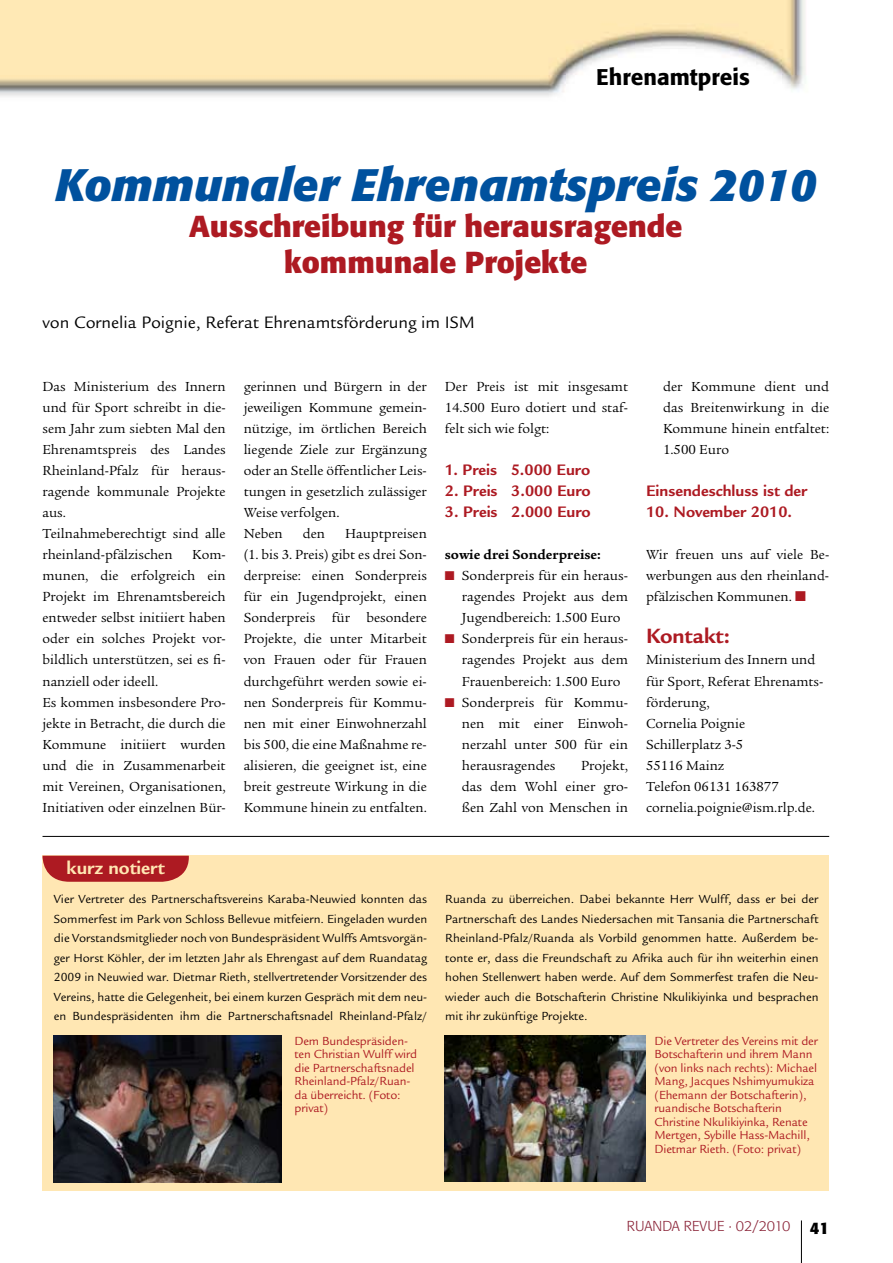
<style>
.page{position:relative;width:893px;height:1263px;background:#fff}
.page>*{position:absolute;margin:0;border:0;box-sizing:border-box;transform-origin:0 0}
.t1{font:italic 700 45px "Formata";color:#00519e}
.t2{font:700 30px/36px "Formata";color:#ad1a22;text-align:center}
.t3{font:500 22.5px "Formata";color:#000}
.t4{font:700 22.5px "Legacy Sans";color:#ad1a22}
.t5{font:700 19.5px "Legacy Sans";color:#ffe7b3}
.t6{font:18px "Legacy Sans";color:#000}
.t7{font:700 16.5px "Legacy Sans";color:#ad1a22}
.t8{font:14.25px/21px "Legacy Serif";color:#000;text-align:justify}
.t9{font:700 14.25px "Legacy Serif";color:#000}
.t10{font:300 14.25px "Formata";color:#8a2337}
.t11{font:12.75px/19.5px "Legacy Sans";color:#000;text-align:justify}
.t12{font:12.75px/13.5px "Legacy Sans";letter-spacing:-.01em;color:#ad1a22}
.s1{color:#ad1a22}
.s2{font-weight:700;font-size:16.5px;color:#000}
</style>
<div class="page">
<img style="left:0;top:0;width:806px;height:97px">
<hr style="left:801px;top:1220px;width:1px;height:43px;background:#000">
<hr style="left:43px;top:836px;width:786px;height:1px;background:#000">
<div style="left:43px;top:855px;width:786px;height:336px;background:#ffe7b3"></div>
<svg style="left:43px;top:856px;width:146px;height:26px"></svg>
<img style="left:445px;top:1035px;width:201px;height:146px">
<img style="left:54px;top:1035px;width:227px;height:147px">
<h3 class="t3" style="left:596px;top:63px;width:155px">Ehrenamtpreis</h3>
<h1 class="t1" style="left:55px;top:158px;width:763px">Kommunaler Ehrenamtspreis 2010</h1>
<h2 class="t2" style="left:189px;top:209px;width:495px">Ausschreibung für herausragende kommunale Projekte</h2>
<p class="t6" style="left:43px;top:312px;width:434px">von Cornelia Poignie, Referat Ehrenamtsförderung im ISM</p>
<p class="t8" style="left:43px;top:376px;width:185px;text-align:left">Das Ministerium des Innern und für Sport schreibt in die&shy;sem Jahr zum siebten Mal den<br>Ehrenamtspreis des Landes<br>Rheinland-Pfalz für heraus&shy;ragende kommunale Projekte aus.<br>Teilnahmeberechtigt sind alle rheinland-pfälzischen</p>
<p class="t8" style="left:43px;top:544px;width:185px;text-align:left;text-indent:150px">Kom&shy;munen, die erfolgreich ein<br>Projekt im Ehrenamtsbereich entweder selbst initiiert haben oder ein solches Projekt vor&shy;bildlich unterstützen, sei es fi&shy;nanziell oder ideell.<br>Es kommen insbesondere Pro&shy;jekte in Betracht, die durch die<br>Kommune initiiert wurden und die in Zusammenarbeit mit Vereinen, Organisationen,<br>Initiativen oder einzelnen Bür-</p>
<p class="t8" style="left:244px;top:376px;width:185px;text-align:left">gerinnen und Bürgern in der jeweiligen Kommune gemein&shy;nützige, im örtlichen Bereich liegende Ziele zur Ergänzung oder an Stelle öffentlicher Leis&shy;tungen in gesetzlich zulässiger<br>Weise verfolgen.<br>Neben</p>
<p class="t8" style="left:303px;top:523px;width:24px">den</p>
<p class="t8" style="left:244px;top:523px;width:185px;text-indent:101px">Hauptpreisen (1. bis 3. Preis) gibt es drei Son&shy;derpreise: einen Sonderpreis für ein Jugendprojekt, einen Sonderpreis für besondere Projekte, die unter Mitarbeit von Frauen oder für Frauen durchgeführt werden sowie ei&shy;nen Sonderpreis für Kommu&shy;nen mit einer Einwohnerzahl bis 500, die eine Maßnahme re&shy;alisieren, die geeignet ist, eine breit gestreute Wirkung in die Kommune hinein zu entfalten.</p>
<p class="t8" style="left:445px;top:376px;width:185px">Der Preis ist mit insgesamt 14.500 Euro dotiert und staf&shy;felt sich wie folgt:</p>
<p class="t7" style="left:445px;top:460px;width:147px">1. Preis 5.000 Euro</p>
<p class="t7" style="left:445px;top:481px;width:147px">2. Preis 3.000 Euro</p>
<p class="t7" style="left:445px;top:502px;width:147px">3. Preis 2.000 Euro</p>
<p class="t9" style="left:445px;top:546px;width:157px">sowie drei Sonderpreise:</p>
<p class="t8" style="left:462px;top:565px;width:168px;text-indent:-17px"><span class="s1">■</span> Sonderpreis für ein heraus&shy;ragendes Projekt aus dem Jugendbereich: 1.500 Euro</p>
<p class="t8" style="left:462px;top:628px;width:168px;text-indent:-17px"><span class="s1">■</span> Sonderpreis für ein heraus&shy;ragendes Projekt aus dem Frauenbereich: 1.500 Euro</p>
<p class="t8" style="left:462px;top:692px;width:168px;text-indent:-17px"><span class="s1">■</span> Sonderpreis für Kommu&shy;nen mit einer Einwoh&shy;nerzahl unter 500 für ein herausragendes</p>
<p class="t8" style="left:462px;top:755px;width:168px;text-indent:119px">Projekt, das dem Wohl einer gro&shy;ßen Zahl von Menschen in</p>
<p class="t8" style="left:663px;top:376px;width:168px">der Kommune dient und das Breitenwirkung in die Kommune hinein entfaltet:<br>1.500 Euro</p>
<p class="t7" style="left:646px;top:481px;width:163px">Einsendeschluss ist der</p>
<p class="t7" style="left:646px;top:502px;width:148px">10. November 2010.</p>
<p class="t8" style="left:646px;top:544px;width:185px">Wir freuen uns auf viele Be&shy;werbungen aus den rheinland&shy;pfälzischen Kommunen. <span class="s1">■</span></p>
<h3 class="t4" style="left:646px;top:623px;width:86px">Kontakt:</h3>
<p class="t8" style="left:646px;top:650px;width:179px;text-align:left">Ministerium des Innern und für Sport, Referat Ehrenamts&shy;förderung,<br>Cornelia Poignie<br>Schillerplatz 3-5<br>55116 Mainz<br>Telefon 06131 163877 cornelia.poignie@ism.rlp.de.</p>
<h3 class="t5" style="left:67px;top:856px;width:100px">kurz notiert</h3>
<p class="t11" style="left:54px;top:890px;width:375px">Vier Vertreter des Partnerschaftsvereins Karaba-Neuwied konnten das Sommerfest im Park von Schloss Bellevue mitfeiern. Eingeladen wurden die Vorstandsmitglieder noch von Bundespräsident Wulffs Amtsvorgän&shy;ger Horst Köhler, der im letzten Jahr als Ehrengast auf dem Ruandatag 2009 in Neuwied war. Dietmar Rieth, stellvertretender Vorsitzender des Vereins, hatte die Gelegenheit, bei einem kurzen Gespräch mit dem neu&shy;en Bundespräsidenten ihm die Partnerschaftsnadel Rheinland-Pfalz/</p>
<p class="t11" style="left:445px;top:890px;width:375px">Ruanda zu überreichen. Dabei bekannte Herr Wulff, dass er bei der Partnerschaft des Landes Niedersachen mit Tansania die Partnerschaft Rheinland-Pfalz/Ruanda als Vorbild genommen hatte. Außerdem be&shy;tonte er, dass die Freundschaft zu Afrika auch für ihn weiterhin einen hohen Stellenwert haben werde. Auf dem Sommerfest trafen die Neu&shy;wieder auch die Botschafterin Christine Nkulikiyinka und besprachen mit ihr zukünftige Projekte.</p>
<p class="t12" style="left:654px;top:1034px;width:165px">Die Vertreter des Vereins mit der<br>Botschafterin und ihrem Mann (von links nach rechts): Michael<br>Mang, Jacques Nshimyumukiza (Ehemann der Botschafterin), ruandische Botschafterin<br>Christine Nkulikiyinka, Renate<br>Mertgen, Sybille Hass-Machill,<br>Dietmar Rieth. (Foto: privat)</p>
<p class="t12" style="left:294px;top:1034px;width:124px">Dem Bundespräsiden&shy;ten Christian Wulff wird die Partnerschaftsnadel<br>Rheinland-Pfalz/Ruan&shy;da überreicht. (Foto: privat)</p>
<p class="t10" style="left:627px;top:1218px;width:204px">RUANDA REVUE · 02/2010 <span class="s2">41</span></p>
</div>
